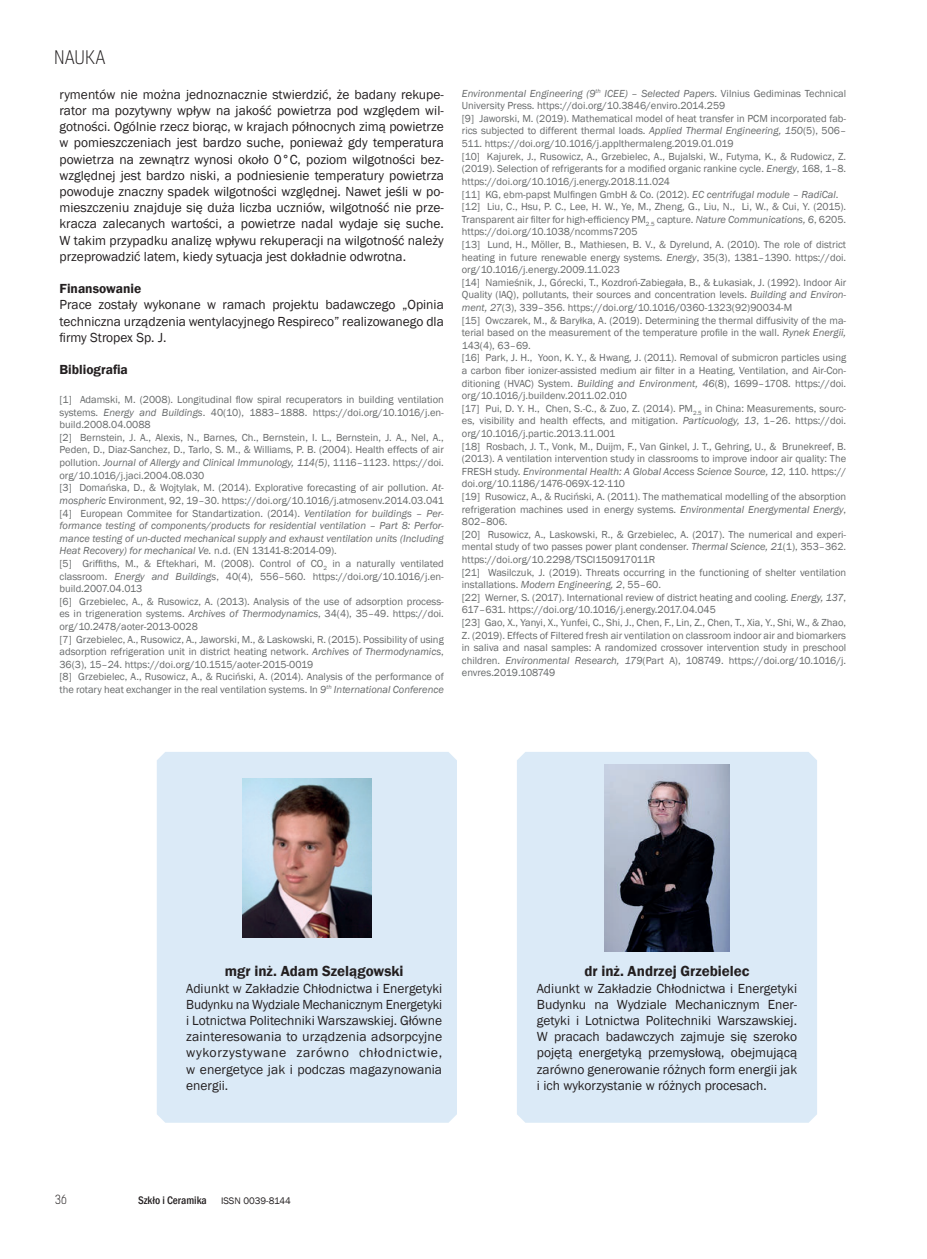
<style>
.page{position:relative;width:927px;height:1259px;background:#fff}
.page>*{position:absolute;margin:0;border:0;box-sizing:border-box;transform-origin:0 0}
.t1{font:300 18px "Kelson";color:#231f20}
.t2{font:600 15px "Franklin Gothic";color:#231f20}
.t3{font:13.5px/16.2px "Franklin Gothic";color:#231f20;text-align:justify}
.t4{font:600 13.5px "Franklin Gothic";color:#231f20}
.t5{font:300 12px "Kelson Sans";color:#231f20}
.t6{font:500 condensed 11.25px "Franklin Gothic";color:#231f20}
.t7{font:10.5px/12.6px "Franklin Gothic";color:#66696a}
.t8{font:9.75px "Franklin Gothic";color:#231f20}
.s1{font-style:italic}
</style>
<div class="page">
<div style="left:517px;top:752px;width:300px;height:370px;background:#dbeaf7"></div>
<div style="left:157px;top:752px;width:300px;height:370px;background:#dbeaf7"></div>
<img style="left:605px;top:765px;width:124px;height:186px">
<img style="left:242px;top:779px;width:129px;height:158px">
<h1 class="t1" style="left:54px;top:46px;width:53px">NAUKA</h1>
<p class="t3" style="left:60px;top:86px;width:386px">rymentów nie można jednoznacznie stwierdzić, że badany rekupe&shy;rator ma pozytywny wpływ na jakość powietrza pod względem wil&shy;gotności. Ogólnie rzecz biorąc, w krajach północnych zimą powietrze w pomieszczeniach jest bardzo suche, ponieważ gdy temperatura powietrza na zewnątrz wynosi około 0°C, poziom wilgotności bez&shy;względnej jest bardzo niski, a podniesienie temperatury powietrza powoduje znaczny spadek wilgotności względnej. Nawet jeśli w po&shy;mieszczeniu znajduje się duża liczba uczniów, wilgotność nie prze&shy;kracza zalecanych wartości, a powietrze nadal wydaje się suche.<br>W takim przypadku analizę wpływu rekuperacji na wilgotność należy przeprowadzić latem, kiedy sytuacja jest dokładnie odwrotna.</p>
<p class="t4" style="left:60px;top:280px;width:83px">Finansowanie</p>
<p class="t3" style="left:60px;top:297px;width:386px">Prace zostały wykonane w ramach projektu badawczego „Opinia techniczna urządzenia wentylacyjnego Respireco” realizowanego dla firmy Stropex Sp. J.</p>
<p class="t4" style="left:60px;top:361px;width:70px">Bibliografia</p>
<p class="t7" style="left:60px;top:393px;width:386px">[1] Adamski, M. (2008). Longitudinal flow spiral recuperators in building ventilation systems. <span class="s1">Energy and Buildings</span>. 40(10), 1883–1888. https://doi.org/10.1016/j.en&shy;build.2008.04.0088<br>[2] Bernstein, J. A., Alexis, N., Barnes, Ch., Bernstein, I. L., Bernstein, J. A., Nel, A., Peden, D., Diaz-Sanchez, D., Tarlo, S. M., &amp; Williams, P. B. (2004). Health effects of air pollution. <span class="s1">Journal of Allergy and Clinical Immunology, 114(5)</span>, 1116–1123. https://doi. org/10.1016/j.jaci.2004.08.030<br>[3] Domańska, D., &amp; Wojtylak, M. (2014). Explorative forecasting of air pollution. <span class="s1">At&shy;mospheric</span> Environment, 92, 19–30. https://doi.org/10.1016/j.atmosenv.2014.03.041 [4] European Commitee for Standartization. (2014). <span class="s1">Ventilation for buildings – Per&shy;formance testing of components/products for residential ventilation – Part 8: Perfor&shy;mance testing of un-ducted mechanical supply and exhaust ventilation units (Including Heat Recovery) for mechanical Ve.</span> n.d. (EN 13141-8:2014-09).<br>[5] Griffiths, M., &amp; Eftekhari, M. (2008). Control of CO<sub>2</sub> in a naturally ventilated classroom. <span class="s1">Energy and Buildings</span>, 40(4), 556–560. https://doi.org/10.1016/j.en&shy;build.2007.04.013<br>[6] Grzebielec, A., &amp; Rusowicz, A. (2013). Analysis of the use of adsorption process&shy;es in trigeneration systems. <span class="s1">Archives of Thermodynamics</span>, 34(4), 35–49. https://doi. org/10.2478/aoter-2013-0028<br>[7] Grzebielec, A., Rusowicz, A., Jaworski, M., &amp; Laskowski, R. (2015). Possibility of using adsorption refrigeration unit in district heating network. <span class="s1">Archives of Thermodynamics</span>, 36(3), 15–24. https://doi.org/10.1515/aoter-2015-0019<br>[8] Grzebielec, A., Rusowicz, A., &amp; Ruciński, A. (2014). Analysis of the performance of the rotary heat exchanger in the real ventilation systems. In <span class="s1">9</span><sup>th</sup> <span class="s1">International Conference</span></p>
<p class="t7" style="left:462px;top:87px;width:386px"><span class="s1">Environmental Engineering (9</span><sup>th</sup> <span class="s1">ICEE) – Selected Papers.</span> Vilnius Gediminas Technical University Press. https://doi.org/10.3846/enviro.2014.259<br>[9] Jaworski, M. (2019). Mathematical model of heat transfer in PCM incorporated fab&shy;rics subjected to different thermal loads. <span class="s1">Applied Thermal Engineering, 150</span>(5), 506– 511. https://doi.org/10.1016/j.applthermaleng.2019.01.019<br>[10] Kajurek, J., Rusowicz, A., Grzebielec, A., Bujalski, W., Futyma, K., &amp; Rudowicz, Z. (2019). Selection of refrigerants for a modified organic rankine cycle. <span class="s1">Energy</span>, 168, 1–8. https://doi.org/10.1016/j.energy.2018.11.024<br>[11] KG, ebm-papst Mulfingen GmbH &amp; Co. (2012). <span class="s1">EC centrifugal module – RadiCal</span>. [12] Liu, C., Hsu, P. C., Lee, H. W., Ye, M., Zheng, G., Liu, N., Li, W., &amp; Cui, Y. (2015).<br>Transparent air filter for high-efficiency PM<sub>2.5</sub> capture. <span class="s1">Nature Communications, 6</span>, 6205. https://doi.org/10.1038/ncomms7205<br>[13] Lund, H., Möller, B., Mathiesen, B. V., &amp; Dyrelund, A. (2010). The role of district heating in future renewable energy systems. <span class="s1">Energy</span>, 35(3), 1381–1390. https://doi. org/10.1016/j.energy.2009.11.023<br>[14] Namieśnik, J., Górecki, T., Kozdroń-Zabiegała, B., &amp; Łukasiak, J. (1992). Indoor Air Quality (IAQ), pollutants, their sources and concentration levels. <span class="s1">Building and Environ&shy;ment, 27</span>(3), 339–356. https://doi.org/10.1016/0360-1323(92)90034-M<br>[15] Owczarek, M., &amp; Baryłka, A. (2019). Determining the thermal diffusivity of the ma&shy;terial based on the measurement of the temperature profile in the wall. <span class="s1">Rynek Energii, </span>143(4), 63–69.<br>[16] Park, J. H., Yoon, K. Y., &amp; Hwang, J. (2011). Removal of submicron particles using a carbon fiber ionizer-assisted medium air filter in a Heating, Ventilation, and Air-Con&shy;ditioning (HVAC) System. <span class="s1">Building and Environment, 46</span>(8), 1699–1708. https://doi. org/10.1016/j.buildenv.2011.02.010<br>[17] Pui, D. Y. H., Chen, S.-C., &amp; Zuo, Z. (2014). PM<sub>2.5</sub> in China: Measurements, sourc&shy;es, visibility and health effects, and mitigation. <span class="s1">Particuology, 13</span>, 1–26. https://doi. org/10.1016/j.partic.2013.11.001<br>[18] Rosbach, J. T., Vonk, M., Duijm, F., Van Ginkel, J. T., Gehring, U., &amp; Brunekreef, B. (2013). A ventilation intervention study in classrooms to improve indoor air quality: The FRESH study. <span class="s1">Environmental Health: A Global Access Science Source, 12</span>, 110. https:// doi.org/10.1186/1476-069X-12-110<br>[19] Rusowicz, A., &amp; Ruciński, A. (2011). The mathematical modelling of the absorption refrigeration machines used in energy systems. <span class="s1">Environmental Energymental Energy</span>, 802–806.<br>[20] Rusowicz, A., Laskowski, R., &amp; Grzebielec, A. (2017). The numerical and experi&shy;mental study of two passes power plant condenser. <span class="s1">Thermal Science, 21</span>(1), 353–362. https://doi.org/10.2298/TSCI150917011R<br>[21] Wasilczuk, J. (2019). Threats occurring in the functioning of shelter ventilation installations. <span class="s1">Modern Engineering, 2</span>, 55–60.<br>[22] Werner, S. (2017). International review of district heating and cooling. <span class="s1">Energy, 137</span>, 617–631. https://doi.org/10.1016/j.energy.2017.04.045<br>[23] Gao, X., Yanyi, X., Yunfei, C., Shi, J., Chen, F., Lin, Z., Chen, T., Xia, Y., Shi, W., &amp; Zhao, Z. (2019). Effects of Filtered fresh air ventilation on classroom indoor air and biomarkers in saliva and nasal samples: A randomized crossover intervention study in preschool children. <span class="s1">Environmental Research, 179</span>(Part A), 108749. https://doi.org/10.1016/j. envres.2019.108749</p>
<h2 class="t2" style="left:225px;top:962px;width:180px">mgr inż. Adam Szelągowski</h2>
<p class="t3" style="left:186px;top:980px;width:258px">Adiunkt w Zakładzie Chłodnictwa i Energetyki Budynku na Wydziale Mechanicznym Energetyki i Lotnictwa Politechniki Warszawskiej. Główne zainteresowania to urządzenia adsorpcyjne wykorzystywane zarówno chłodnictwie, w energetyce jak i podczas magazynowania energii.</p>
<p class="t5" style="left:55px;top:1192px;width:13px">36</p>
<p class="t6" style="left:138px;top:1192px;width:70px">Szkło i Ceramika</p>
<p class="t8" style="left:221px;top:1194px;width:71px">ISSN 0039-8144</p>
<h2 class="t2" style="left:584px;top:962px;width:167px">dr inż. Andrzej Grzebielec</h2>
<p class="t3" style="left:537px;top:980px;width:262px">Adiunkt w Zakładzie Chłodnictwa i Energetyki Budynku na Wydziale Mechanicznym Ener&shy;getyki i Lotnictwa Politechniki Warszawskiej.<br>W pracach badawczych zajmuje się szeroko pojętą energetyką przemysłową, obejmującą zarówno generowanie różnych form energii jak i ich wykorzystanie w różnych procesach.</p>
</div>
